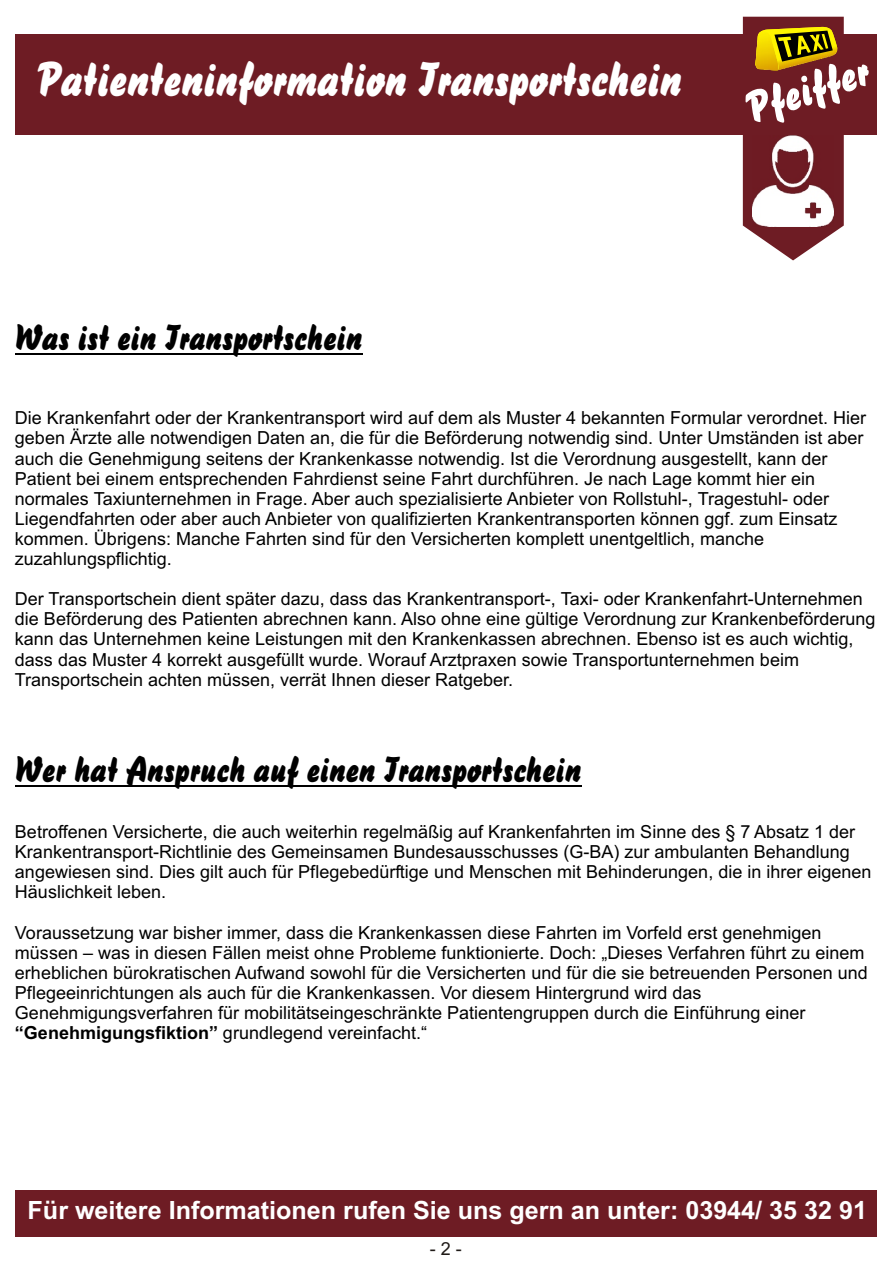
<style>
.page{position:relative;width:894px;height:1263px;background:#fff}
.page>*{position:absolute;margin:0;border:0;box-sizing:border-box;transform-origin:0 0}
.t1{font:700 48.15px "Brush Stroke 26";color:#fff}
.t2{font:700 44.25px "Brush Stroke 26";color:#fff}
.t3{font:700 36px "Brush Stroke 26";color:#000}
.t4{font:700 25.2px "Arial";color:#fff}
.t5{font:18px/20.1px "Arial";color:#000}
.t6{font:18px "Arial";color:#1f1a17}
.s1{font-weight:700}
</style>
<div class="page">
<div style="left:15px;top:34px;width:861px;height:101px;background:#6e1c24"></div>
<svg style="left:743px;top:17px;width:101px;height:243px"></svg>
<div style="left:15px;top:1190px;width:861px;height:46px;background:#6e1c24"></div>
<hr style="left:15px;top:353px;width:348px;height:2px;background:#000">
<hr style="left:15px;top:785px;width:567px;height:2px;background:#000">
<img style="left:752px;top:136px;width:81px;height:90px">
<h1 class="t1" style="left:36px;top:49px;width:648px">Patienteninformation Transportschein</h1>
<h2 class="t2" style="left:738px;top:84px;width:129px;rotate:-19deg">Pfeiffer</h2>
<h3 class="t3" style="left:15px;top:315px;width:349px">Was ist ein Transportschein</h3>
<p class="t5" style="left:15px;top:410px;width:853px">Die Krankenfahrt oder der Krankentransport wird auf dem als Muster 4 bekannten Formular verordnet. Hier geben Ärzte alle notwendigen Daten an, die für die Beförderung notwendig sind. Unter Umständen ist aber auch die Genehmigung seitens der Krankenkasse notwendig. Ist die Verordnung ausgestellt, kann der Patient bei einem entsprechenden Fahrdienst seine Fahrt durchführen. Je nach Lage kommt hier ein normales Taxiunternehmen in Frage. Aber auch spezialisierte Anbieter von Rollstuhl-, Tragestuhl- oder Liegendfahrten oder aber auch Anbieter von qualifizierten Krankentransporten können ggf. zum Einsatz kommen. Übrigens: Manche Fahrten sind für den Versicherten komplett unentgeltlich, manche zuzahlungspflichtig.</p>
<p class="t5" style="left:15px;top:591px;width:862px">Der Transportschein dient später dazu, dass das Krankentransport-, Taxi- oder Krankenfahrt-Unternehmen die Beförderung des Patienten abrechnen kann. Also ohne eine gültige Verordnung zur Krankenbeförderung kann das Unternehmen keine Leistungen mit den Krankenkassen abrechnen. Ebenso ist es auch wichtig, dass das Muster 4 korrekt ausgefüllt wurde. Worauf Arztpraxen sowie Transportunternehmen beim Transportschein achten müssen, verrät Ihnen dieser Ratgeber.</p>
<h3 class="t3" style="left:15px;top:747px;width:568px">Wer hat Anspruch auf einen Transportschein</h3>
<p class="t5" style="left:15px;top:823px;width:858px">Betroffenen Versicherte, die auch weiterhin regelmäßig auf Krankenfahrten im Sinne des § 7 Absatz 1 der Krankentransport-Richtlinie des Gemeinsamen Bundesausschusses (G-BA) zur ambulanten Behandlung angewiesen sind. Dies gilt auch für Pflegebedürftige und Menschen mit Behinderungen, die in ihrer eigenen Häuslichkeit leben.</p>
<p class="t5" style="left:15px;top:924px;width:854px">Voraussetzung war bisher immer, dass die Krankenkassen diese Fahrten im Vorfeld erst genehmigen müssen – was in diesen Fällen meist ohne Probleme funktionierte. Doch: „Dieses Verfahren führt zu einem erheblichen bürokratischen Aufwand sowohl für die Versicherten und für die sie betreuenden Personen und Pflegeeinrichtungen als auch für die Krankenkassen. Vor diesem Hintergrund wird das Genehmigungsverfahren für mobilitätseingeschränkte Patientengruppen durch die Einführung einer <span class="s1">“Genehmigungsfiktion”</span> grundlegend vereinfacht.“</p>
<h3 class="t4" style="left:28px;top:1200px;width:841px">Für weitere Informationen rufen Sie uns gern an unter: 03944/ 35 32 91</h3>
<p class="t6" style="left:430px;top:1242px;width:34px">- 2 -</p>
</div>
